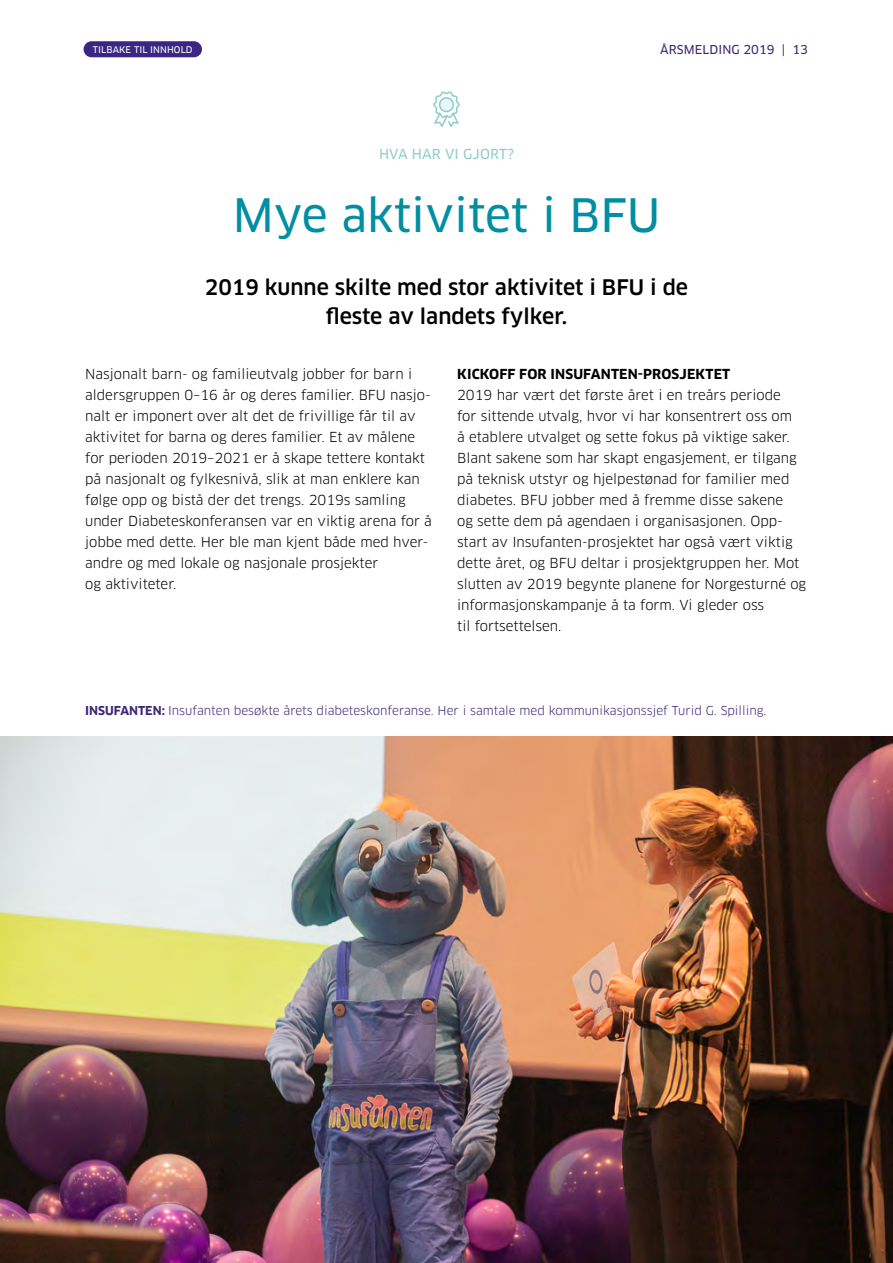
<style>
.page{position:relative;width:893px;height:1263px;background:#fff}
.page>*{position:absolute;margin:0;border:0;box-sizing:border-box;transform-origin:0 0}
.t1{font:45px "Clan OT News";color:#008ea2}
.t2{font:500 21px/28.5px "Clan OT";color:#000;text-align:center}
.t3{font:13.5px/21px "Clan OT";color:#000}
.t4{font:700 13.5px "Clan OT";letter-spacing:.01em;color:#000}
.t5{font:13.5px "Clan OT News";letter-spacing:.01em;color:#91cccd}
.t6{font:12px "Clan OT";color:#3c2878}
.t7{font:12px "Clan OT News";letter-spacing:.01em;color:#3c2878}
.t8{font:9px "Clan OT News";letter-spacing:.01em;color:#fff}
.s1{font-weight:700}
</style>
<div class="page">
<div style="left:84px;top:41px;width:118px;height:16px;background:#3b2783;border-radius:8px"></div>
<svg style="left:433px;top:91px;width:27px;height:36px"></svg>
<img style="left:0;top:736px;width:893px;height:527px">
<p class="t8" style="left:93px;top:44px;width:101px">TILBAKE TIL INNHOLD</p>
<p class="t7" style="left:660px;top:42px;width:149px">ÅRSMELDING 2019 | 13</p>
<p class="t5" style="left:379px;top:146px;width:137px">HVA HAR VI GJORT?</p>
<h1 class="t1" style="left:233px;top:189px;width:429px">Mye aktivitet i BFU</h1>
<h2 class="t2" style="left:205px;top:273px;width:485px">2019 kunne skilte med stor aktivitet i BFU i de fleste av landets fylker.</h2>
<p class="t3" style="left:85px;top:364px;width:348px">Nasjonalt barn- og familieutvalg jobber for barn i aldersgruppen 0–16 år og deres familier. BFU nasjo&shy;nalt er imponert over alt det de frivillige får til av aktivitet for barna og deres familier. Et av målene for perioden 2019–2021 er å skape tettere kontakt på nasjonalt og fylkesnivå, slik at man enklere kan følge opp og bistå der det trengs. 2019s samling under Diabeteskonferansen var en viktig arena for å jobbe med dette. Her ble man kjent både med hver&shy;andre og med lokale og nasjonale prosjekter<br>og aktiviteter.</p>
<p class="t4" style="left:457px;top:366px;width:274px">KICKOFF FOR INSUFANTEN-PROSJEKTET</p>
<p class="t3" style="left:457px;top:385px;width:351px">2019 har vært det første året i en treårs periode<br>for sittende utvalg, hvor vi har konsentrert oss om<br>å etablere utvalget og sette fokus på viktige saker.<br>Blant sakene som har skapt engasjement, er tilgang på teknisk utstyr og hjelpestønad for familier med diabetes. BFU jobber med å fremme disse sakene<br>og sette dem på agendaen i organisasjonen. Opp&shy;start av Insufanten-prosjektet har også vært viktig dette året, og BFU deltar i prosjektgruppen her. Mot slutten av 2019 begynte planene for Norgesturné og informasjonskampanje å ta form. Vi gleder oss<br>til fortsettelsen.</p>
<p class="t6" style="left:85px;top:703px;width:683px"><span class="s1">INSUFANTEN:</span> Insufanten besøkte årets diabeteskonferanse. Her i samtale med kommunikasjonssjef Turid G. Spilling.</p>
</div>
